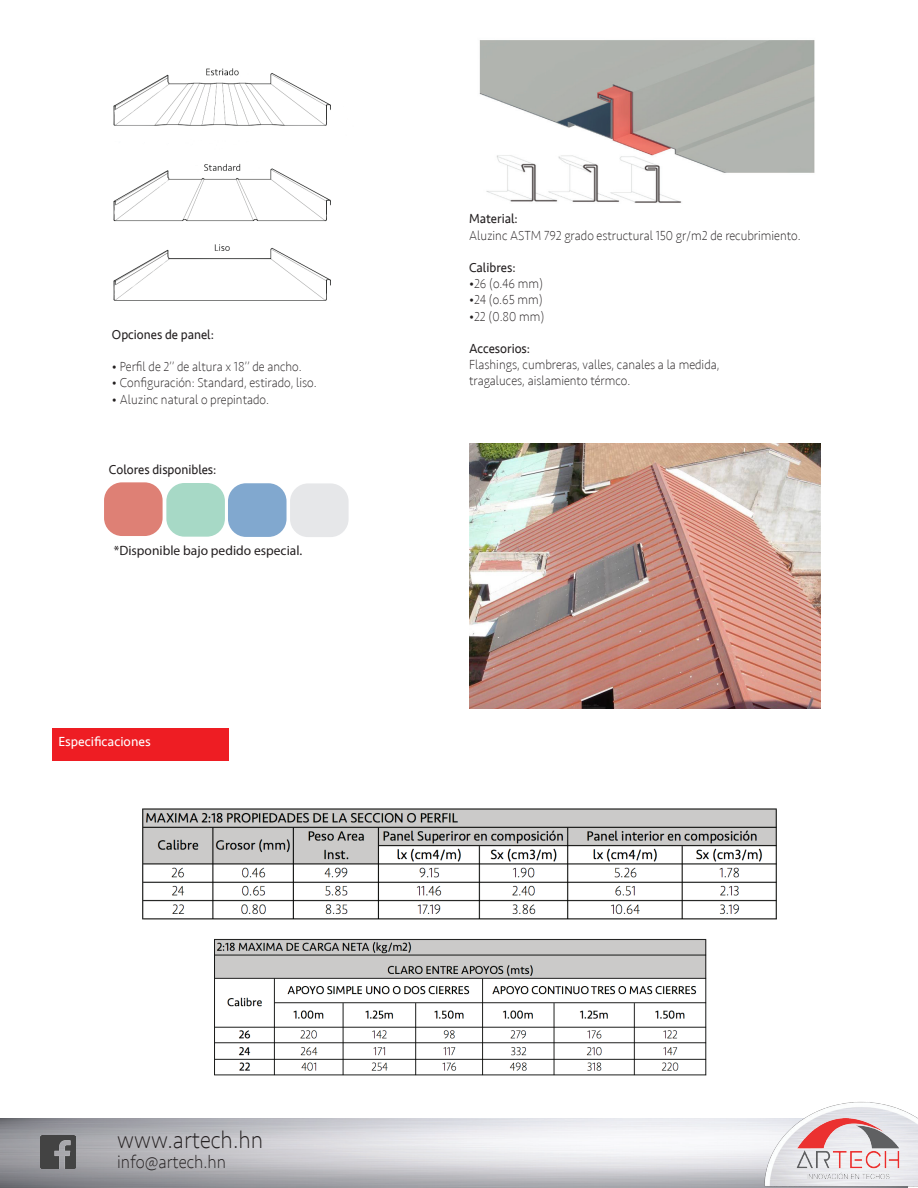
<style>
.page{position:relative;width:918px;height:1188px;background:#fff}
.page>*{position:absolute;margin:0;border:0;box-sizing:border-box;transform-origin:0 0}
.t1{font:200 24.75px "Seravek";color:#231f20;scale:.94 1}
.t2{font:200 18.6px "Seravek";color:#231f20;scale:.94 1}
.t3{font:200 13.5px/16.2px "Seravek";color:#231f20;scale:.94 1}
.t4{font:13.5px "Seravek";color:#231f20;scale:.94 1}
.t5{font:13.5px "Myriad Pro";color:#231f20}
.t6{font:13.5px "Seravek";color:#fff}
</style>
<div class="page">
<img style="left:0;top:1119px;width:763px;height:69px">
<div style="left:52px;top:728px;width:176px;height:33px;background:#ee1d23"></div>
<img style="left:41px;top:1135px;width:34px;height:34px">
<div style="left:104px;top:482px;width:59px;height:54px;background:#de8075;border-radius:18px"></div>
<div style="left:290px;top:483px;width:59px;height:54px;background:#e6e7e9;border-radius:18px"></div>
<div style="left:228px;top:483px;width:59px;height:54px;background:#81a8cf;border-radius:18px"></div>
<div style="left:166px;top:483px;width:59px;height:54px;background:#a7d9c6;border-radius:18px"></div>
<img style="left:469px;top:443px;width:351px;height:265px">
<img style="left:479px;top:40px;width:336px;height:163px">
<img style="left:113px;top:68px;width:218px;height:233px">
<img style="left:214px;top:939px;width:493px;height:137px">
<img style="left:763px;top:1101px;width:155px;height:87px">
<img style="left:795px;top:1119px;width:106px;height:59px">
<img style="left:142px;top:808px;width:635px;height:112px">
<p class="t4" style="left:112px;top:324px;width:110px">Opciones de panel:</p>
<p class="t3" style="left:112px;top:359px;width:203px">• Perfil de 2’’ de altura x 18’’ de ancho.</p>
<p class="t3" style="left:112px;top:375px;width:219px">• Configuración: Standard, estirado, liso.</p>
<p class="t3" style="left:112px;top:391px;width:169px">• Aluzinc natural o prepintado.</p>
<p class="t4" style="left:109px;top:459px;width:116px">Colores disponibles:</p>
<p class="t5" style="left:114px;top:542px;width:190px">*Disponible bajo pedido especial.</p>
<p class="t6" style="left:58px;top:731px;width:94px">Especificaciones</p>
<h1 class="t1" style="left:117px;top:1125px;width:157px">www.artech.hn</h1>
<h2 class="t2" style="left:117px;top:1151px;width:117px">info@artech.hn</h2>
<p class="t4" style="left:469px;top:208px;width:53px">Material:</p>
<p class="t3" style="left:469px;top:227px;width:354px">Aluzinc ASTM 792 grado estructural 150 gr/m2 de recubrimiento.</p>
<p class="t4" style="left:469px;top:257px;width:51px">Calibres:</p>
<p class="t3" style="left:469px;top:276px;width:80px">•26 (o.46 mm)</p>
<p class="t3" style="left:469px;top:292px;width:80px">•24 (o.65 mm)</p>
<p class="t3" style="left:469px;top:308px;width:82px">•22 (0.80 mm)</p>
<p class="t4" style="left:469px;top:338px;width:66px">Accesorios:</p>
<p class="t3" style="left:469px;top:357px;width:268px">Flashings, cumbreras, valles, canales a la medida, tragaluces, aislamiento térmco.</p>
</div>
